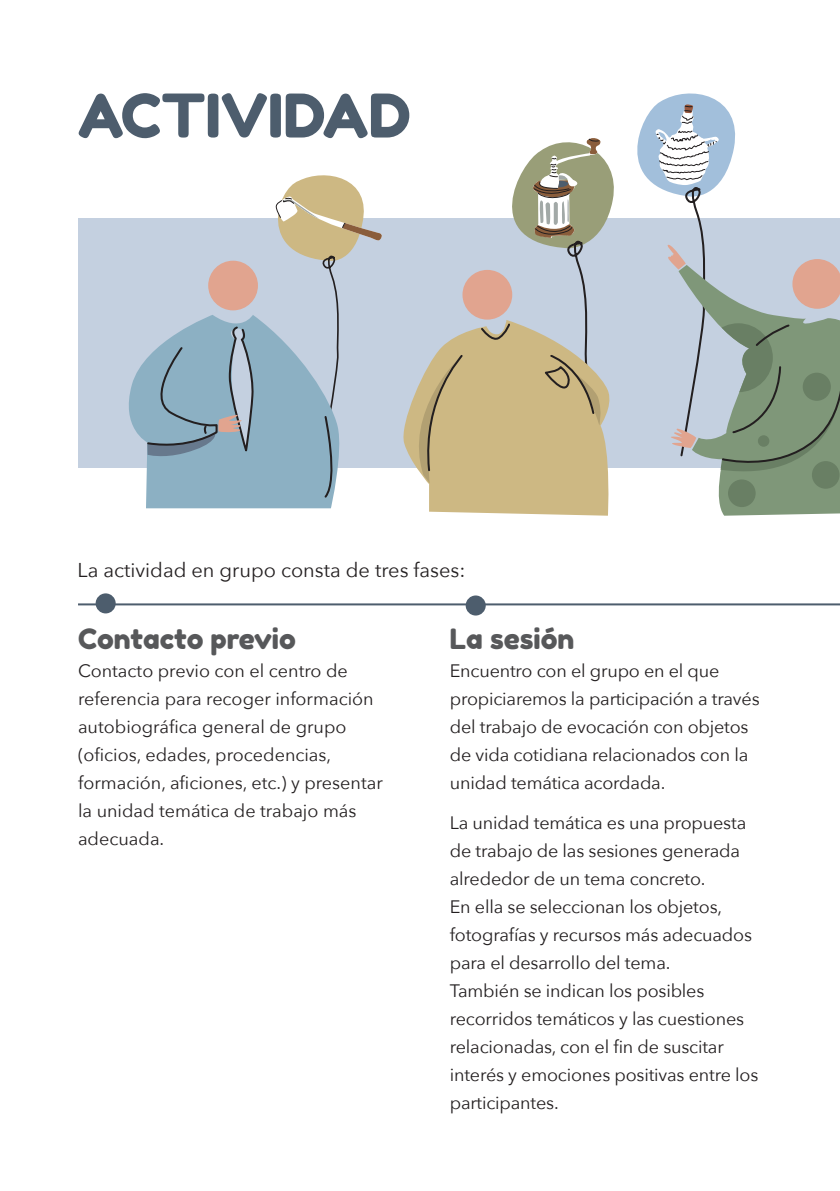
<style>
.page{position:relative;width:840px;height:1191px;background:#fff}
.page>*{position:absolute;margin:0;border:0;box-sizing:border-box;transform-origin:0 0}
.t1{font:60px "Fredoka One";color:#4d5d6d}
.t2{font:28px "Fredoka One";color:#57585a}
.t3{font:20px "Avenir Next";color:#231f20}
.t4{font:18px/28px "Avenir Next";letter-spacing:-.01em;color:#231f20}
</style>
<div class="page">
<div style="left:78px;top:218px;width:761px;height:250px;background:#c4d0e0"></div>
<svg style="left:428px;top:472px;width:181px;height:44px;background:#d0bd8c"></svg>
<svg style="left:420px;top:472px;width:40px;height:11px"></svg>
<div style="left:462px;top:270px;width:50px;height:49px;background:#e1a48f;border-radius:50%"></div>
<svg style="left:129px;top:362px;width:204px;height:146px;fill:#8cb0c3"></svg>
<svg style="left:718px;top:483px;width:121px;height:33px;background:#879d81"></svg>
<div style="left:727px;top:479px;width:28px;height:28px;background:#697f64;border-radius:50%"></div>
<div style="left:811px;top:461px;width:28px;height:28px;background:#697f64;border-radius:50%"></div>
<svg style="left:144px;top:328px;width:332px;height:144px"></svg>
<svg style="left:147px;top:175px;width:234px;height:324px"></svg>
<svg style="left:476px;top:93px;width:363px;height:390px"></svg>
<div style="left:96px;top:593px;width:20px;height:20px;background:#4d5d6d;border-radius:50%"></div>
<div style="left:465px;top:595px;width:20px;height:20px;background:#4d5d6d;border-radius:50%"></div>
<hr style="left:78px;top:603px;width:761px;height:2px;background:#4d5d6d">
<p class="t1" style="left:78px;top:79px;width:334px">ACTIVIDAD</p>
<p class="t3" style="left:77px;top:553px;width:389px">La actividad en grupo consta de tres fases:</p>
<p class="t2" style="left:78px;top:622px;width:219px">Contacto previo</p>
<p class="t2" style="left:449px;top:622px;width:126px">La sesión</p>
<p class="t4" style="left:78px;top:656px;width:306px">Contacto previo con el centro de referencia para recoger información autobiográfica general de grupo (oficios, edades, procedencias, formación, aficiones, etc.) y presentar la unidad temática de trabajo más adecuada.</p>
<p class="t4" style="left:449px;top:656px;width:311px">Encuentro con el grupo en el que propiciaremos la participación a través del trabajo de evocación con objetos de vida cotidiana relacionados con la unidad temática acordada.</p>
<p class="t4" style="left:449px;top:807px;width:310px">La unidad temática es una propuesta de trabajo de las sesiones generada alrededor de un tema concreto.<br>En ella se seleccionan los objetos, fotografías y recursos más adecuados para el desarrollo del tema.<br>También se indican los posibles recorridos temáticos y las cuestiones relacionadas, con el fin de suscitar interés y emociones positivas entre los participantes.</p>
</div>
